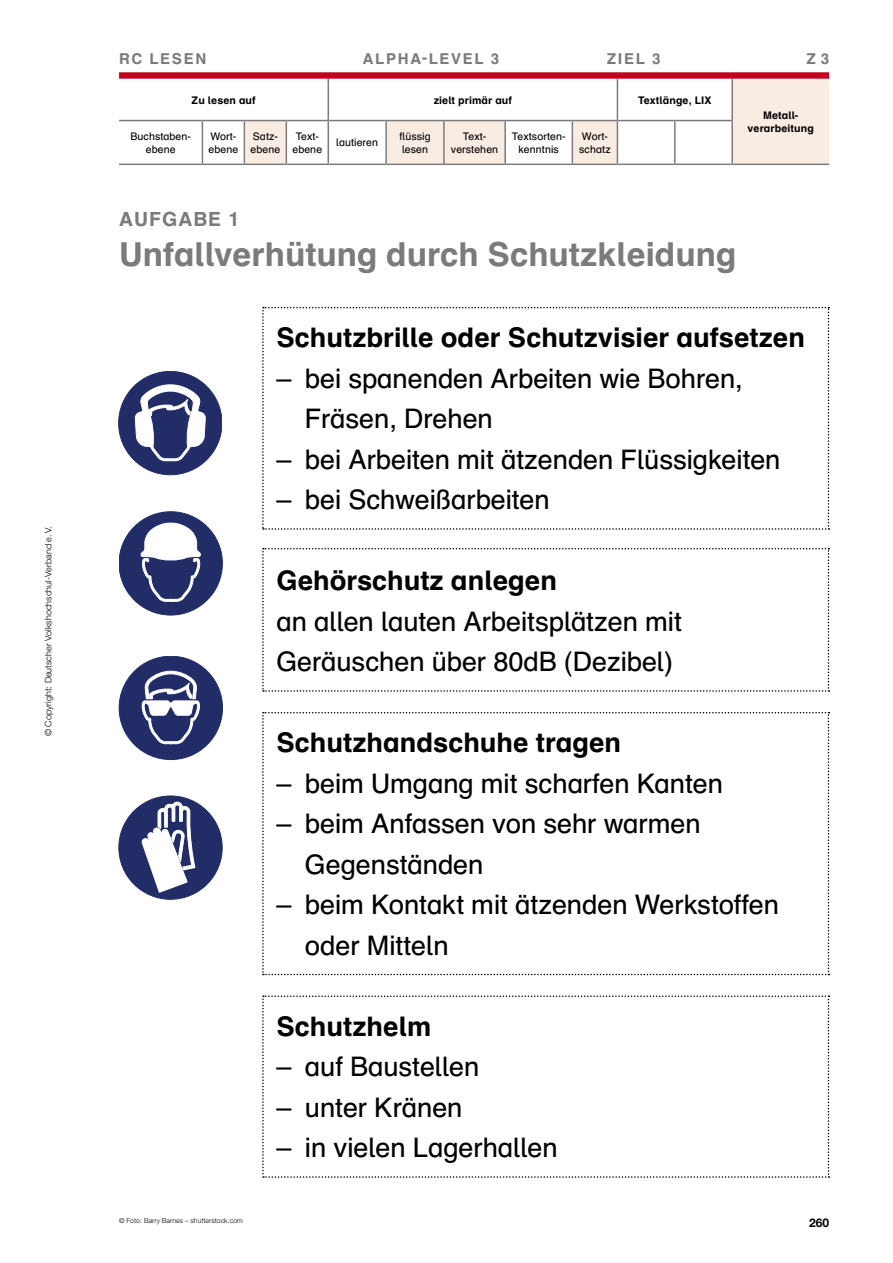
<style>
.page{position:relative;width:893px;height:1263px;background:#fff}
.page>*{position:absolute;margin:0;border:0;box-sizing:border-box;transform-origin:0 0}
._1__Hauptüberschrift{font:700 33px "Schulbuch Nord Pro";color:#7b7b7d}
.Lesetext{font:27px/40.5px "Schulbuch Nord Pro";color:#000}
.Lesetext-2{font:700 27px "Schulbuch Nord Pro";color:#000}
.Hauptüberschrift_Auf{font:700 19.5px "Schulbuch Nord Pro";letter-spacing:.05em;color:#7b7b7d}
.Rubrik___Level{font:700 15px "Schulbuch Nord Pro";letter-spacing:.11em;color:#7b7b7d}
.t1{font:700 12px "Helvetica Neue LT Pro";color:#000}
.Navigationstabelle_N{font:10.5px/13.5px "Schulbuch Nord Pro";letter-spacing:.01em;color:#000;text-align:center}
.Navigationstabelle_N-2{font:700 10.5px/13.5px "Schulbuch Nord Pro";letter-spacing:.01em;color:#000;text-align:center}
.Navigationstabelle_f{font:700 10.5px "Schulbuch Nord Pro";letter-spacing:.01em;color:#000}
.t2{font:300 9px "Helvetica Neue LT Pro";letter-spacing:.005em;color:#000}
.Bildquelle{font:300 6.9px "Helvetica Neue LT Pro";letter-spacing:.005em;color:#000}
.s1{font-weight:700}
</style>
<div class="page">
<svg style="left:244px;top:79px;width:585px;height:85px"></svg>
<hr style="left:202px;top:121px;width:1px;height:43px;background:#7b7b7d">
<hr style="left:119px;top:164px;width:83px;height:1px;background:#7b7b7d">
<hr style="left:328px;top:79px;width:1px;height:41px;background:#7b7b7d">
<hr style="left:119px;top:120px;width:83px;height:1px;background:#7b7b7d">
<hr style="left:202px;top:120px;width:42px;height:1px;background:#7b7b7d">
<hr style="left:386px;top:120px;width:58px;height:1px;background:#7b7b7d">
<hr style="left:385px;top:121px;width:2px;height:43px;background:#7b7b7d">
<hr style="left:444px;top:120px;width:61px;height:1px;background:#7b7b7d">
<hr style="left:504px;top:121px;width:2px;height:43px;background:#7b7b7d">
<hr style="left:386px;top:164px;width:58px;height:1px;background:#7b7b7d">
<hr style="left:444px;top:164px;width:61px;height:1px;background:#7b7b7d">
<hr style="left:572px;top:120px;width:45px;height:1px;background:#7b7b7d">
<hr style="left:572px;top:121px;width:1px;height:43px;background:#7b7b7d">
<hr style="left:617px;top:121px;width:1px;height:43px;background:#7b7b7d">
<hr style="left:572px;top:164px;width:45px;height:1px;background:#7b7b7d">
<hr style="left:244px;top:120px;width:42px;height:1px;background:#7b7b7d">
<hr style="left:244px;top:121px;width:1px;height:43px;background:#7b7b7d">
<hr style="left:244px;top:164px;width:42px;height:1px;background:#7b7b7d">
<hr style="left:286px;top:120px;width:42px;height:1px;background:#7b7b7d">
<hr style="left:286px;top:121px;width:1px;height:43px;background:#7b7b7d">
<hr style="left:328px;top:121px;width:1px;height:43px;background:#7b7b7d">
<hr style="left:286px;top:164px;width:42px;height:1px;background:#7b7b7d">
<hr style="left:732px;top:164px;width:97px;height:1px;background:#7b7b7d">
<hr style="left:617px;top:120px;width:58px;height:1px;background:#7b7b7d">
<hr style="left:202px;top:164px;width:42px;height:1px;background:#7b7b7d">
<hr style="left:617px;top:164px;width:58px;height:1px;background:#7b7b7d">
<hr style="left:328px;top:120px;width:58px;height:1px;background:#7b7b7d">
<hr style="left:505px;top:120px;width:67px;height:1px;background:#7b7b7d">
<hr style="left:443px;top:121px;width:2px;height:43px;background:#7b7b7d">
<hr style="left:617px;top:79px;width:1px;height:41px;background:#7b7b7d">
<hr style="left:328px;top:164px;width:58px;height:1px;background:#7b7b7d">
<hr style="left:505px;top:164px;width:67px;height:1px;background:#7b7b7d">
<hr style="left:731px;top:79px;width:2px;height:41px;background:#7b7b7d">
<hr style="left:675px;top:120px;width:58px;height:1px;background:#7b7b7d">
<hr style="left:674px;top:121px;width:2px;height:43px;background:#7b7b7d">
<hr style="left:731px;top:121px;width:2px;height:43px;background:#7b7b7d">
<hr style="left:675px;top:164px;width:57px;height:1px;background:#7b7b7d">
<div style="left:119px;top:72px;width:710px;height:7px;background:#c1001f"></div>
<div style="left:119px;top:371px;width:103px;height:104px;background:#222c66;border-radius:50%"></div>
<svg style="left:134px;top:384px;width:72px;height:78px"></svg>
<div style="left:119px;top:512px;width:103px;height:103px;background:#222c66;border-radius:50%"></div>
<svg style="left:140px;top:522px;width:61px;height:80px"></svg>
<div style="left:119px;top:656px;width:103px;height:103px;background:#222c66;border-radius:50%"></div>
<svg style="left:141px;top:670px;width:59px;height:74px"></svg>
<div style="left:119px;top:796px;width:103px;height:103px;background:#222c66;border-radius:50%"></div>
<svg style="left:141px;top:801px;width:55px;height:92px"></svg>
<svg style="left:262px;top:307px;width:567px;height:223px"></svg>
<svg style="left:262px;top:548px;width:567px;height:144px"></svg>
<svg style="left:262px;top:712px;width:567px;height:263px"></svg>
<svg style="left:262px;top:995px;width:567px;height:183px"></svg>
<p class="t2" style="left:43px;top:736px;width:211px;rotate:-90deg">© Copyright: Deutscher Volkshochschul-Verband e.V.</p>
<p class="Rubrik___Level" style="left:119px;top:48px;width:89px">RC LESEN</p>
<p class="Rubrik___Level" style="left:363px;top:48px;width:138px">ALPHA-LEVEL 3</p>
<p class="Rubrik___Level" style="left:607px;top:48px;width:55px">ZIEL 3</p>
<p class="Rubrik___Level" style="left:806px;top:48px;width:24px">Z 3</p>
<p class="Navigationstabelle_N-2" style="left:192px;top:93px;width:66px">Zu lesen auf</p>
<p class="Navigationstabelle_f" style="left:434px;top:92px;width:80px">zielt primär auf</p>
<p class="Navigationstabelle_f" style="left:638px;top:92px;width:75px">Textlänge, LIX</p>
<p class="Navigationstabelle_N" style="left:130px;top:129px;width:62px">Buchstaben&shy;ebene</p>
<p class="Navigationstabelle_N" style="left:209px;top:129px;width:31px;text-align:left">Wort&shy;ebene</p>
<p class="Navigationstabelle_N" style="left:250px;top:129px;width:31px;text-align:left">Satz&shy;ebene</p>
<p class="Navigationstabelle_N" style="left:292px;top:129px;width:31px">Text&shy;ebene</p>
<p class="Navigationstabelle_N" style="left:336px;top:136px;width:43px">lautieren</p>
<p class="Navigationstabelle_N" style="left:399px;top:129px;width:33px;text-align:left">flüssig lesen</p>
<p class="Navigationstabelle_N" style="left:451px;top:129px;width:49px">Text&shy;verstehen</p>
<p class="Navigationstabelle_N" style="left:512px;top:129px;width:55px">Textsorten&shy;kenntnis</p>
<p class="Navigationstabelle_N" style="left:579px;top:129px;width:33px;text-align:left">Wort&shy;schatz</p>
<p class="Navigationstabelle_N-2" style="left:748px;top:108px;width:68px">Metall&shy;verarbeitung</p>
<p class="Hauptüberschrift_Auf" style="left:119px;top:205px;width:122px">AUFGABE 1</p>
<p class="_1__Hauptüberschrift" style="left:119px;top:231px;width:619px">Unfallverhütung durch Schutzkleidung</p>
<p class="Lesetext-2" style="left:276px;top:319px;width:530px">Schutzbrille oder Schutzvisier aufsetzen</p>
<p class="Lesetext" style="left:305px;top:358px;width:439px;text-indent:-29px">– bei spanenden Arbeiten wie Bohren,<br>Fräsen, Drehen</p>
<p class="Lesetext" style="left:276px;top:439px;width:506px">– bei Arbeiten mit ätzenden Flüssigkeiten</p>
<p class="Lesetext" style="left:276px;top:479px;width:275px">– bei Schweißarbeiten</p>
<p class="Lesetext" style="left:276px;top:560px;width:407px"><span class="s1">Gehörschutz anlegen<br></span>an allen lauten Arbeitsplätzen mit<br>Geräuschen über 80dB (Dezibel)</p>
<p class="Lesetext-2" style="left:276px;top:724px;width:346px">Schutzhandschuhe tragen</p>
<p class="Lesetext" style="left:276px;top:763px;width:448px">– beim Umgang mit scharfen Kanten</p>
<p class="Lesetext" style="left:305px;top:803px;width:397px;text-indent:-29px">– beim Anfassen von sehr warmen<br>Gegenständen</p>
<p class="Lesetext" style="left:305px;top:884px;width:476px;text-indent:-29px">– beim Kontakt mit ätzenden Werkstoffen oder Mitteln</p>
<p class="Bildquelle" style="left:119px;top:1216px;width:125px">© Foto: Barry Barnes – shutterstock.com</p>
<p class="Lesetext-2" style="left:276px;top:1007px;width:156px">Schutzhelm</p>
<p class="Lesetext" style="left:276px;top:1046px;width:204px">– auf Baustellen</p>
<p class="Lesetext" style="left:276px;top:1087px;width:188px">– unter Kränen</p>
<p class="Lesetext" style="left:276px;top:1127px;width:283px">– in vielen Lagerhallen</p>
<p class="t1" style="left:809px;top:1215px;width:22px">260</p>
</div>
